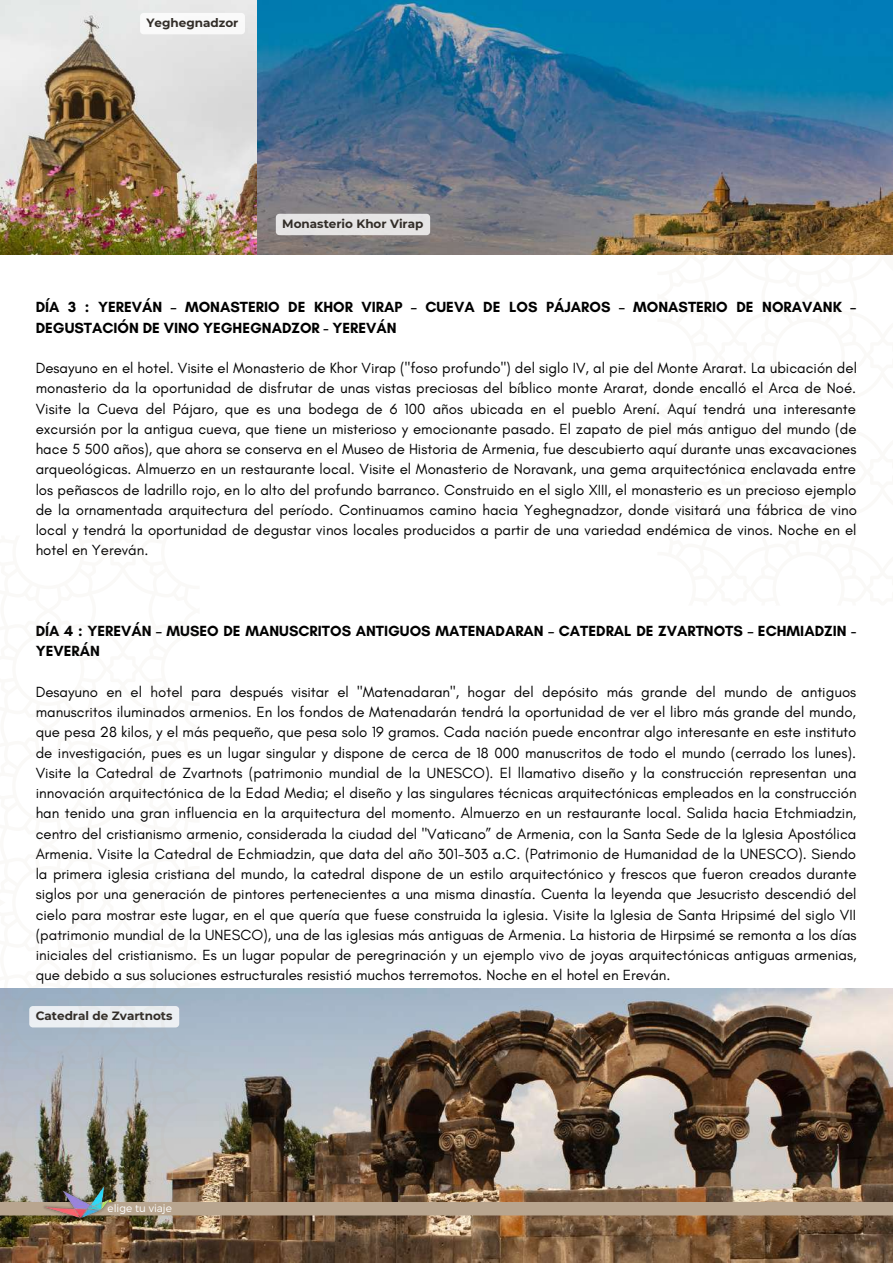
<style>
.page{position:relative;width:893px;height:1264px;background:#fff}
.page>*{position:absolute;margin:0;border:0;box-sizing:border-box;transform-origin:0 0}
.t1{font:15px/20.2px "Glacial Indifference";color:#000;text-align:justify}
.t2{font:700 15px/20.2px "Glacial Indifference";color:#000}
.t3{font:700 12px "Montserrat";color:#322d28}
.t4{font:300 10.5px "Montserrat";color:#fff}
</style>
<div class="page">
<img style="left:0;top:0;width:657px;height:254px">
<img style="left:200px;top:988px;width:692px;height:273px">
<div style="left:0;top:1201px;width:892px;height:14px;background:#b8a58f"></div>
<svg style="left:657px;top:0;width:194px;height:255px"></svg>
<svg style="left:851px;top:0;width:41px;height:255px"></svg>
<div style="left:276px;top:214px;width:154px;height:21px;background:#e6e5e5;border-radius:4px"></div>
<svg style="left:140px;top:13px;width:105px;height:21px"></svg>
<img style="left:6px;top:988px;width:194px;height:274px">
<svg style="left:0;top:988px;width:6px;height:274px"></svg>
<p class="t3" style="left:146px;top:15px;width:93px">Yeghegnadzor</p>
<p class="t3" style="left:282px;top:216px;width:143px">Monasterio Khor Virap</p>
<p class="t2" style="left:36px;top:297px;width:821px">DÍA 3 : YEREVÁN – MONASTERIO DE KHOR VIRAP – CUEVA DE LOS PÁJAROS – MONASTERIO DE NORAVANK –<br>DEGUSTACIÓN DE VINO YEGHEGNADZOR - YEREVÁN</p>
<p class="t1" style="left:36px;top:357px;width:822px">Desayuno en el hotel. Visite el Monasterio de Khor Virap ("foso profundo") del siglo IV, al pie del Monte Ararat. La ubicación del monasterio da la oportunidad de disfrutar de unas vistas preciosas del bíblico monte Ararat, donde encalló el Arca de Noé.<br>Visite la Cueva del Pájaro, que es una bodega de 6 100 años ubicada en el pueblo Arení. Aquí tendrá una interesante excursión por la antigua cueva, que tiene un misterioso y emocionante pasado. El zapato de piel más antiguo del mundo (de hace 5 500 años), que ahora se conserva en el Museo de Historia de Armenia, fue descubierto aquí durante unas excavaciones arqueológicas. Almuerzo en un restaurante local. Visite el Monasterio de Noravank, una gema arquitectónica enclavada entre los peñascos de ladrillo rojo, en lo alto del profundo barranco. Construido en el siglo XIII, el monasterio es un precioso ejemplo de la ornamentada arquitectura del período. Continuamos camino hacia Yeghegnadzor, donde visitará una fábrica de vino local y tendrá la oportunidad de degustar vinos locales producidos a partir de una variedad endémica de vinos. Noche en el hotel en Yereván.</p>
<p class="t2" style="left:36px;top:621px;width:822px">DÍA 4 : YEREVÁN – MUSEO DE MANUSCRITOS ANTIGUOS MATENADARAN – CATEDRAL DE ZVARTNOTS – ECHMIADZIN -<br>YEVERÁN</p>
<p class="t1" style="left:36px;top:681px;width:822px">Desayuno en el hotel para después visitar el "Matenadaran", hogar del depósito más grande del mundo de antiguos manuscritos iluminados armenios. En los fondos de Matenadarán tendrá la oportunidad de ver el libro más grande del mundo, que pesa 28 kilos, y el más pequeño, que pesa solo 19 gramos. Cada nación puede encontrar algo interesante en este instituto de investigación, pues es un lugar singular y dispone de cerca de 18 000 manuscritos de todo el mundo (cerrado los lunes).<br>Visite la Catedral de Zvartnots (patrimonio mundial de la UNESCO). El llamativo diseño y la construcción representan una innovación arquitectónica de la Edad Media; el diseño y las singulares técnicas arquitectónicas empleados en la construcción han tenido una gran influencia en la arquitectura del momento. Almuerzo en un restaurante local. Salida hacia Etchmiadzin, centro del cristianismo armenio, considerada la ciudad del "Vaticano” de Armenia, con la Santa Sede de la Iglesia Apostólica Armenia. Visite la Catedral de Echmiadzin, que data del año 301-303 a.C. (Patrimonio de Humanidad de la UNESCO). Siendo la primera iglesia cristiana del mundo, la catedral dispone de un estilo arquitectónico y frescos que fueron creados durante siglos por una generación de pintores pertenecientes a una misma dinastía. Cuenta la leyenda que Jesucristo descendió del cielo para mostrar este lugar, en el que quería que fuese construida la iglesia. Visite la Iglesia de Santa Hripsimé del siglo VII (patrimonio mundial de la UNESCO), una de las iglesias más antiguas de Armenia. La historia de Hirpsimé se remonta a los días iniciales del cristianismo. Es un lugar popular de peregrinación y un ejemplo vivo de joyas arquitectónicas antiguas armenias, que debido a sus soluciones estructurales resistió muchos terremotos. Noche en el hotel en Ereván.</p>
<p class="t3" style="left:36px;top:1008px;width:138px">Catedral de Zvartnots</p>
<p class="t4" style="left:107px;top:1201px;width:66px">elige tu viaje</p>
</div>
